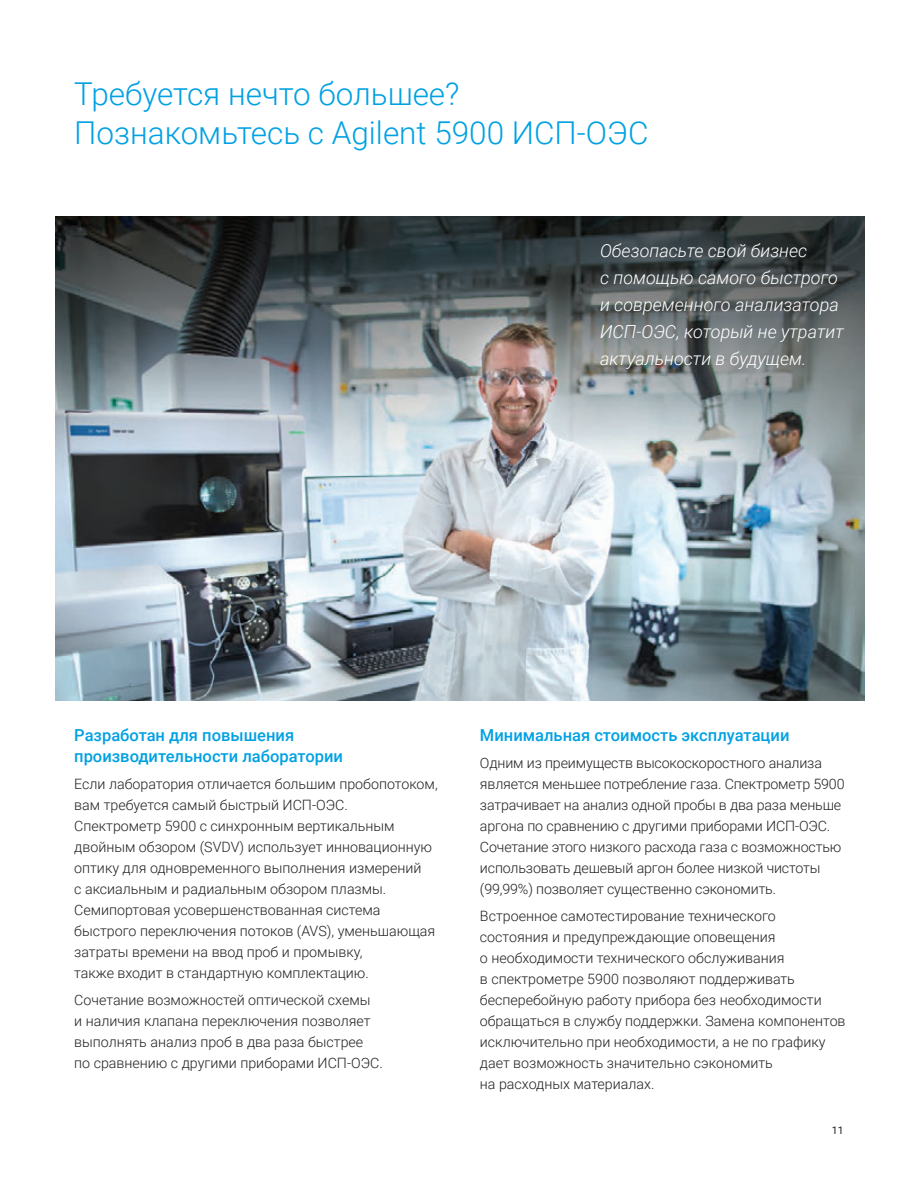
<style>
.page{position:relative;width:918px;height:1188px;background:#fff}
.page>*{position:absolute;margin:0;border:0;box-sizing:border-box;transform-origin:0 0}
.t1{font:300 31.5px/39px "Roboto";color:#00a1e3}
.t2{font:italic 300 18px/27px "Roboto";color:#fff}
.t3{font:500 16.5px/21px "Roboto";color:#00a1e3}
.t4{font:300 14.25px/21px "Roboto";color:#231f20}
.t5{font:10.5px "Roboto";color:#231f20}
</style>
<div class="page">
<img style="left:55px;top:217px;width:809px;height:483px">
<h1 class="t1" style="left:74px;top:73px;width:576px">Требуется нечто большее?<br>Познакомьтесь с Agilent 5900 ИСП-ОЭС</h1>
<p class="t2" style="left:600px;top:236px;width:245px">Обезопасьте свой бизнес<br>с помощью самого быстрого и современного анализатора<br>ИСП-ОЭС, который не утратит актуальности в будущем.</p>
<p class="t3" style="left:74px;top:724px;width:270px">Разработан для повышения производительности лаборатории</p>
<p class="t4" style="left:74px;top:773px;width:365px">Если лаборатория отличается большим пробопотоком, вам требуется самый быстрый ИСП-ОЭС.<br>Спектрометр 5900 с синхронным вертикальным двойным обзором (SVDV) использует инновационную оптику для одновременного выполнения измерений<br>с аксиальным и радиальным обзором плазмы.<br>Семипортовая усовершенствованная система быстрого переключения потоков (AVS), уменьшающая затраты времени на ввод проб и промывку,<br>также входит в стандартную комплектацию.</p>
<p class="t4" style="left:74px;top:989px;width:310px">Сочетание возможностей оптической схемы<br>и наличия клапана переключения позволяет выполнять анализ проб в два раза быстрее по сравнению с другими приборами ИСП-ОЭС.</p>
<p class="t3" style="left:480px;top:724px;width:311px">Минимальная стоимость эксплуатации</p>
<p class="t4" style="left:480px;top:752px;width:366px">Одним из преимуществ высокоскоростного анализа является меньшее потребление газа. Спектрометр 5900 затрачивает на анализ одной пробы в два раза меньше аргона по сравнению с другими приборами ИСП-ОЭС.<br>Сочетание этого низкого расхода газа с возможностью использовать дешевый аргон более низкой чистоты (99,99%) позволяет существенно сэкономить.</p>
<p class="t4" style="left:480px;top:905px;width:367px">Встроенное самотестирование технического состояния и предупреждающие оповещения<br>о необходимости технического обслуживания<br>в спектрометре 5900 позволяют поддерживать бесперебойную работу прибора без необходимости обращаться в службу поддержки. Замена компонентов исключительно при необходимости, а не по графику дает возможность значительно сэкономить<br>на расходных материалах.</p>
<p class="t5" style="left:832px;top:1123px;width:13px">11</p>
</div>
